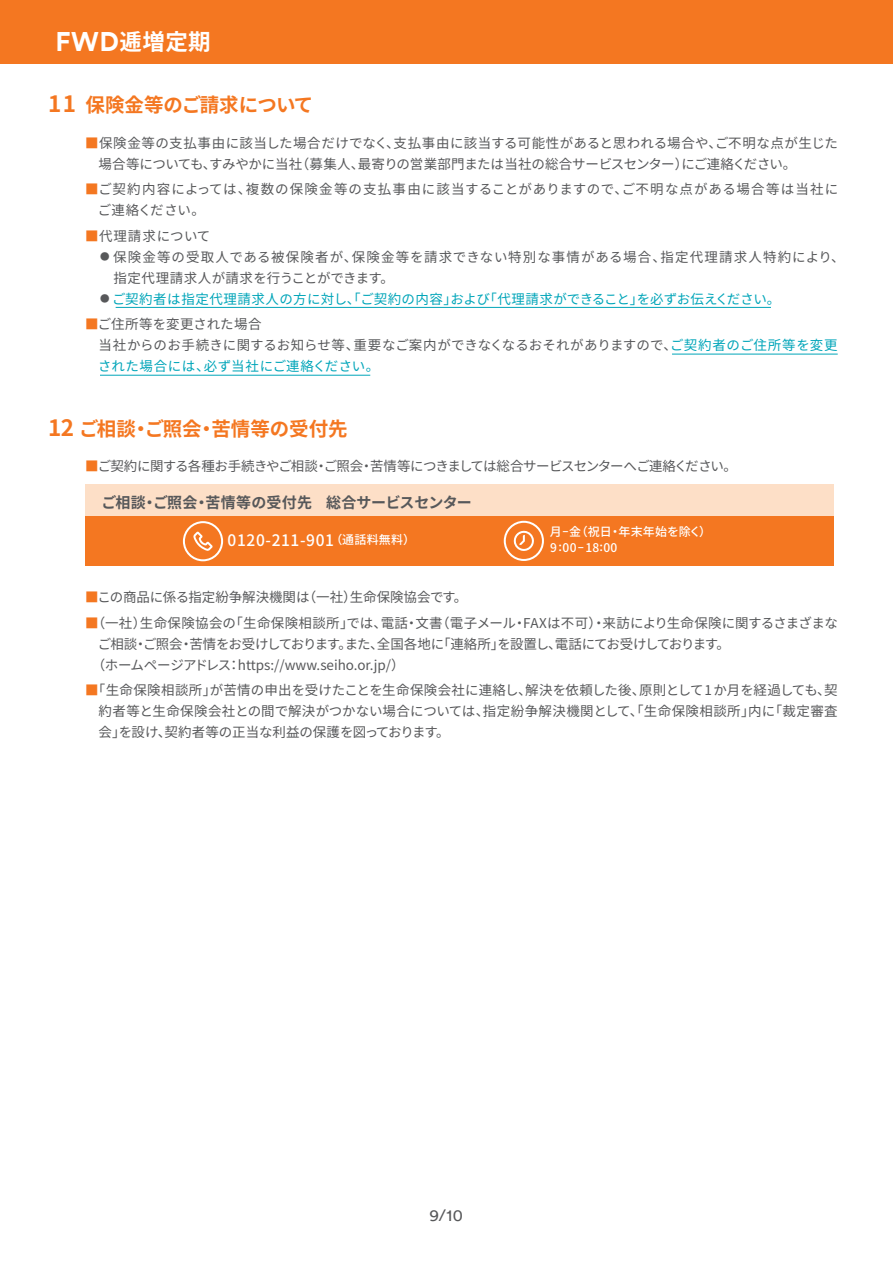
<style>
.page{position:relative;width:893px;height:1263px;background:#fff}
.page>*{position:absolute;margin:0;border:0;box-sizing:border-box;transform-origin:0 0}
.t1{font:700 22.5px "Noto Sans CJ Kjp";color:#fff}
.t2{font:700 22.5px "Noto Sans CJ Kjp";color:#f47721}
.t3{font:700 19.5px "Noto Sans CJ Kjp";color:#f47721}
.t4{font:16.5px "FWD Circular TT";color:#57585a}
.t5{font:500 15.9px "Noto Sans CJ Kjp";letter-spacing:.04em;color:#fff}
.t6{font:700 15px "Noto Sans CJ Kjp";letter-spacing:.005em;color:#57585a}
.t7{font:13.5px/21px "Noto Sans CJ Kjp";color:#57585a}
.t8{font:13.5px/21px "Noto Sans CJ Kjp";letter-spacing:.03em;color:#57585a}
.t9{font:13.5px "Noto Sans CJ Kjp";letter-spacing:.025em;color:#00a5b9}
.t10{font:13.5px "Noto Sans CJ Kjp";letter-spacing:.035em;color:#57585a}
.t11{font:13.5px "Noto Sans CJ Kjp";letter-spacing:.02em;color:#57585a}
.t12{font:13.5px "Noto Sans CJ Kjp";letter-spacing:.085em;color:#57585a}
.t13{font:13.5px "Noto Sans CJ Kjp";letter-spacing:-.06em;color:#57585a}
.t14{font:13.5px "Noto Sans CJ Kjp";letter-spacing:.075em;color:#57585a}
.t15{font:13.5px "Noto Sans CJ Kjp";letter-spacing:.025em;color:#57585a}
.t16{font:13.5px "Noto Sans CJ Kjp";letter-spacing:.07em;color:#57585a}
.t17{font:13.5px "Noto Sans CJ Kjp";letter-spacing:-.03em;color:#57585a}
.t18{font:13.5px "Noto Sans CJ Kjp";letter-spacing:-.035em;color:#57585a}
.t19{font:13.5px "Noto Sans CJ Kjp";letter-spacing:-.08em;color:#57585a}
.t20{font:13.5px "Noto Sans CJ Kjp";letter-spacing:-.02em;color:#57585a}
.t21{font:13.5px "Noto Sans CJ Kjp";letter-spacing:.09em;color:#57585a}
.t22{font:13.5px "Noto Sans CJ Kjp";letter-spacing:-.085em;color:#57585a}
.t23{font:13.5px "Noto Sans CJ Kjp";letter-spacing:-.015em;color:#00a5b9}
.t24{font:13.5px "Noto Sans CJ Kjp";letter-spacing:.05em;color:#00a5b9}
.t25{font:13.5px "Noto Sans CJ Kjp";letter-spacing:-.065em;color:#57585a}
.t26{font:13.5px "Noto Sans CJ Kjp";letter-spacing:-.025em;color:#00a5b9}
.t27{font:13.5px "Noto Sans CJ Kjp";letter-spacing:-.075em;color:#57585a}
.t28{font:13.5px "Noto Sans CJ Kjp";letter-spacing:.055em;color:#57585a}
.t29{font:500 12px "Noto Sans CJ Kjp";letter-spacing:.02em;color:#fff}
.t30{font:9.45px "Noto Sans CJ Kjp";color:#57585a}
.s1{font-family:"FWD Circular TT";font-size:27px}
.s2{color:#f47721}
</style>
<div class="page">
<div style="left:0;top:0;width:893px;height:64px;background:#f47721"></div>
<hr style="left:116px;top:307px;width:655px;height:1px;background:#00a5b9">
<hr style="left:100px;top:375px;width:270px;height:1px;background:#00a5b9">
<hr style="left:672px;top:354px;width:166px;height:1px;background:#00a5b9">
<div style="left:85px;top:485px;width:748px;height:80px;background:#f47721"></div>
<div style="left:85px;top:485px;width:748px;height:31px;background:#fddfc7"></div>
<svg style="left:183px;top:521px;width:40px;height:40px"></svg>
<svg style="left:504px;top:521px;width:40px;height:40px"></svg>
<h1 class="t1" style="left:55px;top:29px;width:157px"><span class="s1">FWD</span>逓増定期</h1>
<h1 class="t2" style="left:48px;top:91px;width:29px">11</h1>
<h2 class="t3" style="left:86px;top:94px;width:229px">保険金等のご請求について</h2>
<p class="t10" style="left:85px;top:135px;width:638px"><span class="s2">■</span>保険金等の支払事由に該当した場合だけでなく支払事由に該当する可能性があると思われる場合や、</p>
<p class="t8" style="left:715px;top:132px;width:124px">ご不明な点が生じた</p>
<p class="t7" style="left:386px;top:132px;width:15px">、</p>
<p class="t7" style="left:296px;top:153px;width:70px">（募集人、</p>
<p class="t7" style="left:358px;top:153px;width:332px">最寄りの営業部門または当社の総合サービスセンター）</p>
<p class="t27" style="left:682px;top:156px;width:116px">にご連絡ください。</p>
<p class="t20" style="left:99px;top:156px;width:205px">場合等についてもすみやかに当社</p>
<p class="t7" style="left:203px;top:153px;width:15px">、</p>
<p class="t14" style="left:246px;top:182px;width:383px">複数の保険金等の支払事由に該当することがありますので、</p>
<p class="t21" style="left:622px;top:182px;width:218px">ご不明な点がある場合等は当社に</p>
<p class="t8" style="left:98px;top:179px;width:155px;text-indent:-13px"><span class="s2">■</span>ご契約内容によっては、ご連絡ください。</p>
<p class="t28" style="left:85px;top:228px;width:127px"><span class="s2">■</span>代理請求について</p>
<p class="t12" style="left:113px;top:249px;width:246px">保険金等の受取人である被保険者が、</p>
<p class="t16" style="left:352px;top:249px;width:316px">保険金等を請求できない特別な事情がある場合、</p>
<p class="t12" style="left:660px;top:249px;width:186px">指定代理請求人特約により、</p>
<p class="t30" style="left:100px;top:251px;width:11px">●</p>
<p class="t11" style="left:114px;top:270px;width:282px">指定代理請求人が請求を行うことができます。</p>
<p class="t9" style="left:112px;top:291px;width:346px">ご契約者は指定代理請求人の方に対し、「ご契約の内容」</p>
<p class="t23" style="left:483px;top:291px;width:161px">「代理請求ができること」</p>
<p class="t26" style="left:637px;top:291px;width:145px">を必ずお伝えください。</p>
<p class="t9" style="left:450px;top:291px;width:41px">および</p>
<p class="t30" style="left:100px;top:293px;width:11px">●</p>
<p class="t11" style="left:85px;top:317px;width:178px"><span class="s2">■</span>ご住所等を変更された場合</p>
<p class="t7" style="left:353px;top:335px;width:325px">重要なご案内ができなくなるおそれがありますので、</p>
<p class="t24" style="left:670px;top:338px;width:169px">ご契約者のご住所等を変更</p>
<p class="t7" style="left:99px;top:335px;width:262px">当社からのお手続きに関するお知らせ等、</p>
<p class="t9" style="left:204px;top:359px;width:177px">必ず当社にご連絡ください。</p>
<p class="t9" style="left:98px;top:359px;width:113px">された場合には、</p>
<h1 class="t2" style="left:48px;top:415px;width:27px">12</h1>
<h2 class="t3" style="left:79px;top:417px;width:58px">ご相談</h2>
<h2 class="t3" style="left:145px;top:417px;width:58px">ご照会</h2>
<h2 class="t3" style="left:211px;top:417px;width:138px">苦情等の受付先</h2>
<h2 class="t3" style="left:131px;top:417px;width:21px">・</h2>
<h2 class="t3" style="left:197px;top:417px;width:21px">・</h2>
<p class="t17" style="left:85px;top:458px;width:280px"><span class="s2">■</span>ご契約に関する各種お手続きやご相談ご照会</p>
<p class="t13" style="left:370px;top:458px;width:368px">苦情等につきましては総合サービスセンターへご連絡ください。</p>
<p class="t7" style="left:314px;top:455px;width:15px">・</p>
<p class="t7" style="left:360px;top:455px;width:15px">・</p>
<p class="t6" style="left:101px;top:494px;width:46px">ご相談</p>
<p class="t6" style="left:153px;top:494px;width:46px">ご照会</p>
<p class="t6" style="left:206px;top:494px;width:268px">苦情等の受付先　総合サービスセンター</p>
<p class="t6" style="left:142px;top:494px;width:16px">・</p>
<p class="t6" style="left:194px;top:494px;width:16px">・</p>
<p class="t5" style="left:228px;top:531px;width:108px">0120-211-901</p>
<p class="t29" style="left:330px;top:533px;width:86px">（通話料無料(</p>
<p class="t29" style="left:550px;top:525px;width:64px">月- （金祝日</p>
<p class="t29" style="left:699px;top:525px;width:13px">(</p>
<p class="t29" style="left:618px;top:525px;width:84px">年末年始を除く</p>
<p class="t29" style="left:609px;top:525px;width:13px">・</p>
<p class="t29" style="left:550px;top:541px;width:69px">9:00-18:00</p>
<p class="t7" style="left:303px;top:587px;width:55px">（一社）</p>
<p class="t7" style="left:350px;top:587px;width:119px">生命保険協会です。</p>
<p class="t7" style="left:85px;top:587px;width:226px"><span class="s2">■</span>この商品に係る指定紛争解決機関は</p>
<p class="t18" style="left:603px;top:615px;width:237px">来訪により生命保険に関するさまざまな</p>
<p class="t7" style="left:85px;top:613px;width:63px"><span class="s2">■</span>（一社）</p>
<p class="t7" style="left:436px;top:613px;width:81px">（電子メール</p>
<p class="t7" style="left:523px;top:613px;width:84px">FAXは不可）・</p>
<p class="t15" style="left:229px;top:615px;width:126px">「生命保険相談所」</p>
<p class="t15" style="left:140px;top:615px;width:98px">生命保険協会の</p>
<p class="t7" style="left:415px;top:613px;width:29px">文書</p>
<p class="t7" style="left:381px;top:613px;width:29px">電話</p>
<p class="t7" style="left:347px;top:613px;width:42px">では、</p>
<p class="t7" style="left:405px;top:613px;width:15px">・</p>
<p class="t7" style="left:513px;top:613px;width:15px">・</p>
<p class="t7" style="left:437px;top:634px;width:69px">「連絡所」</p>
<p class="t7" style="left:377px;top:634px;width:69px">全国各地に</p>
<p class="t7" style="left:98px;top:634px;width:87px">ご相談ご照会</p>
<p class="t22" style="left:189px;top:636px;width:196px">苦情をお受けしておりますまた、</p>
<p class="t19" style="left:497px;top:636px;width:234px">を設置し電話にてお受けしております。</p>
<p class="t7" style="left:134px;top:634px;width:15px">・</p>
<p class="t7" style="left:179px;top:634px;width:15px">・</p>
<p class="t7" style="left:338px;top:634px;width:15px">。</p>
<p class="t7" style="left:548px;top:634px;width:15px">、</p>
<p class="t25" style="left:85px;top:657px;width:148px">　（ホームページアドレス</p>
<p class="t7" style="left:238px;top:655px;width:168px">https://www.seiho. o r j p. (/</p>
<p class="t7" style="left:227px;top:655px;width:15px">：</p>
<p class="t15" style="left:85px;top:683px;width:133px"><span class="s2">■</span>「生命保険相談所」</p>
<p class="t7" style="left:210px;top:680px;width:323px">が苦情の申出を受けたことを生命保険会社に連絡し、</p>
<p class="t7" style="left:525px;top:680px;width:122px">解決を依頼した後、</p>
<p class="t7" style="left:639px;top:680px;width:200px">原則として1か月を経過しても契、</p>
<p class="t7" style="left:119px;top:701px;width:372px;text-indent:-20px">約者等と生命保険会社との間で解決がつかない場合については、を設け契約者等の正当な利益の保護を図っております。</p>
<p class="t8" style="left:483px;top:701px;width:273px">指定紛争解決機関として、「生命保険相談所」</p>
<p class="t7" style="left:769px;top:701px;width:71px">「裁定審査</p>
<p class="t7" style="left:748px;top:701px;width:29px">内に</p>
<p class="t7" style="left:99px;top:722px;width:29px">会」</p>
<p class="t7" style="left:158px;top:722px;width:15px">、</p>
<p class="t4" style="left:429px;top:1204px;width:35px">9/10</p>
</div>
